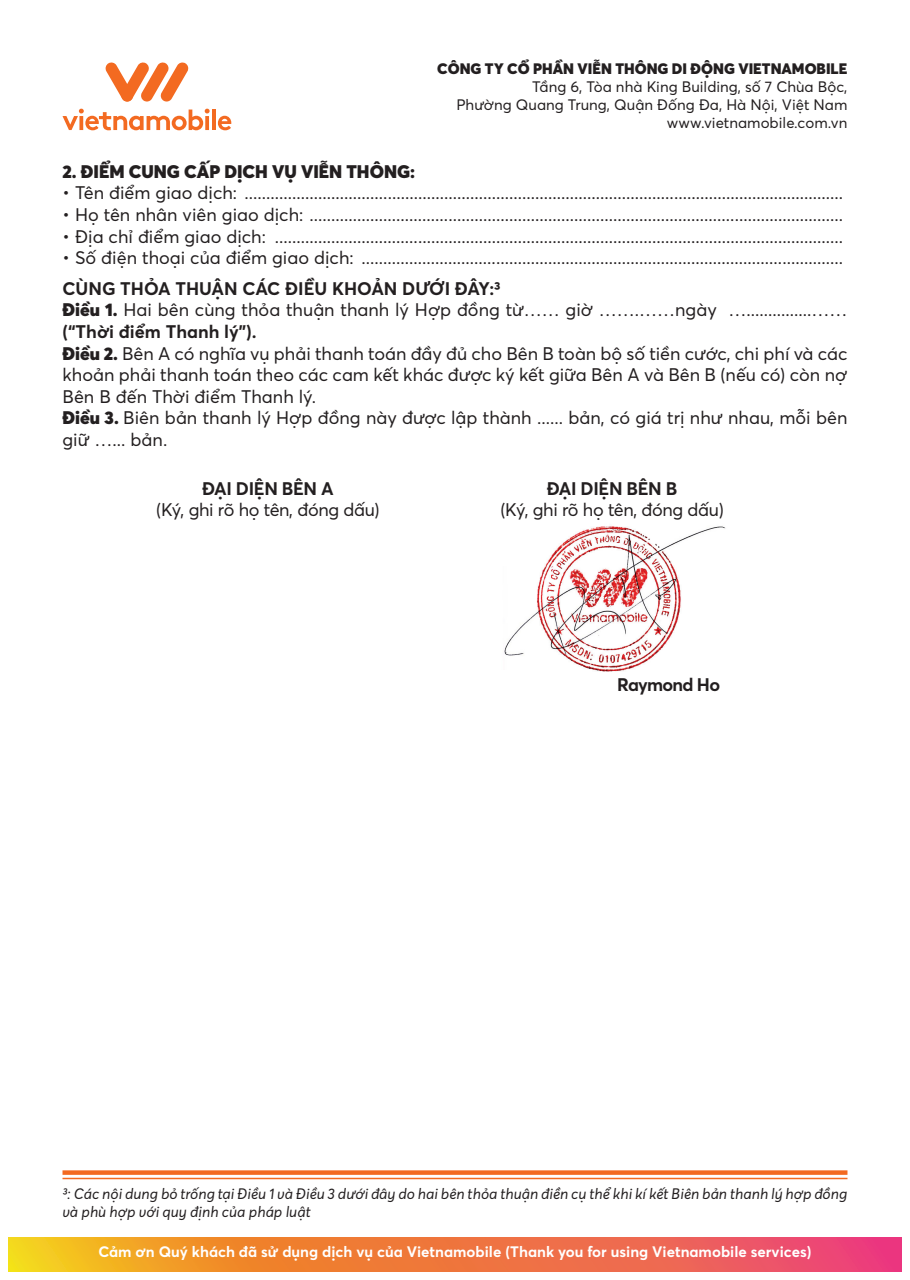
<style>
.page{position:relative;width:910px;height:1280px;background:#fff}
.page>*{position:absolute;margin:0;border:0;box-sizing:border-box;transform-origin:0 0}
.t1{font:18px/21.6px "Averta";color:#231f20}
.t2{font:18px "Averta";letter-spacing:-.02em;color:#231f20}
.t3{font:700 18px "Averta";color:#231f20}
.t4{font:900 18px "Averta";color:#231f20}
.t5{font:700 18px "Averta";letter-spacing:-.02em;color:#231f20}
.t6{font:700 18px "Averta";letter-spacing:-.04em;color:#231f20}
.t7{font:italic 15px/18px "Averta";color:#231f20}
.t8{font:15px "Averta";color:#231f20}
.t9{font:700 15px "Averta";color:#fff}
.t10{font:900 15px "Averta";color:#231f20}
.s1{font-weight:900}
.s2{font-weight:700}
</style>
<div class="page">
<svg style="left:9px;top:1237px;width:892px;height:34px;background:#ef7942"></svg>
<svg style="left:63px;top:109px;width:147px;height:21px"></svg>
<hr style="left:212px;top:110px;width:4px;height:20px;background:#f36a21">
<svg style="left:218px;top:116px;width:13px;height:14px"></svg>
<svg style="left:105px;top:62px;width:84px;height:40px"></svg>
<hr style="left:63px;top:1178px;width:784px;height:1px;background:#f36a21">
<div style="left:63px;top:1170px;width:784px;height:5px;background:#f36a21"></div>
<img style="left:504px;top:526px;width:222px;height:143px">
<p class="t10" style="left:437px;top:59px;width:412px">CÔNG TY CỔ PHẦN VIỄN THÔNG DI ĐỘNG VIETNAMOBILE</p>
<p class="t8" style="left:532px;top:78px;width:317px">Tầng 6, Tòa nhà King Building, số 7 Chùa Bộc,</p>
<p class="t8" style="left:456px;top:96px;width:393px">Phường Quang Trung, Quận Đống Đa, Hà Nội, Việt Nam</p>
<p class="t8" style="left:667px;top:114px;width:182px">www.vietnamobile.com.vn</p>
<p class="t4" style="left:63px;top:160px;width:354px">2. ĐIỂM CUNG CẤP DỊCH VỤ VIỄN THÔNG:</p>
<p class="t1" style="left:63px;top:182px;width:782px">• Tên điểm giao dịch: ..........................................................................................................................................</p>
<p class="t1" style="left:63px;top:204px;width:782px">• Họ tên nhân viên giao dịch: ...........................................................................................................................</p>
<p class="t1" style="left:63px;top:225px;width:782px">• Địa chỉ điểm giao dịch: ...................................................................................................................................</p>
<p class="t1" style="left:63px;top:247px;width:782px">• Số điện thoại của điểm giao dịch: ...............................................................................................................</p>
<p class="t3" style="left:63px;top:277px;width:439px">CÙNG THỎA THUẬN CÁC ĐIỀU KHOẢN DƯỚI ĐÂY:3</p>
<p class="t1" style="left:63px;top:299px;width:786px"><span class="s1">Điều 1.</span> Hai bên cùng thỏa thuận thanh lý Hợp đồng từ…… giờ …….……ngày …...............…… <span class="s2">(“Thời điểm Thanh lý”).</span></p>
<p class="t1" style="left:63px;top:342px;width:786px;text-align:justify"><span class="s1">Điều 2.</span> Bên A có nghĩa vụ phải thanh toán đầy đủ cho Bên B toàn bộ số tiền cước, chi phí và các khoản phải thanh toán theo các cam kết khác được ký kết giữa Bên A và Bên B (nếu có) còn nợ Bên B đến Thời điểm Thanh lý.</p>
<p class="t1" style="left:63px;top:407px;width:786px"><span class="s1">Điều 3.</span> Biên bản thanh lý Hợp đồng này được lập thành ...... bản, có giá trị như nhau, mỗi bên giữ …... bản.</p>
<p class="t5" style="left:202px;top:477px;width:133px">ĐẠI DIỆN BÊN A</p>
<p class="t2" style="left:156px;top:499px;width:225px">(Ký, ghi rõ họ tên, đóng dấu)</p>
<p class="t5" style="left:547px;top:477px;width:132px">ĐẠI DIỆN BÊN B</p>
<p class="t2" style="left:500px;top:499px;width:225px">(Ký, ghi rõ họ tên, đóng dấu)</p>
<p class="t6" style="left:617px;top:673px;width:104px">Raymond Ho</p>
<p class="t7" style="left:63px;top:1186px;width:786px">3: Các nội dung bỏ trống tại Điều 1 và Điều 3 dưới đây do hai bên thỏa thuận điền cụ thể khi kí kết Biên bản thanh lý hợp đồng và phù hợp với quy định của pháp luật</p>
<p class="t9" style="left:98px;top:1242px;width:715px">Cảm ơn Quý khách đã sử dụng dịch vụ của Vietnamobile (Thank you for using Vietnamobile services)</p>
</div>
